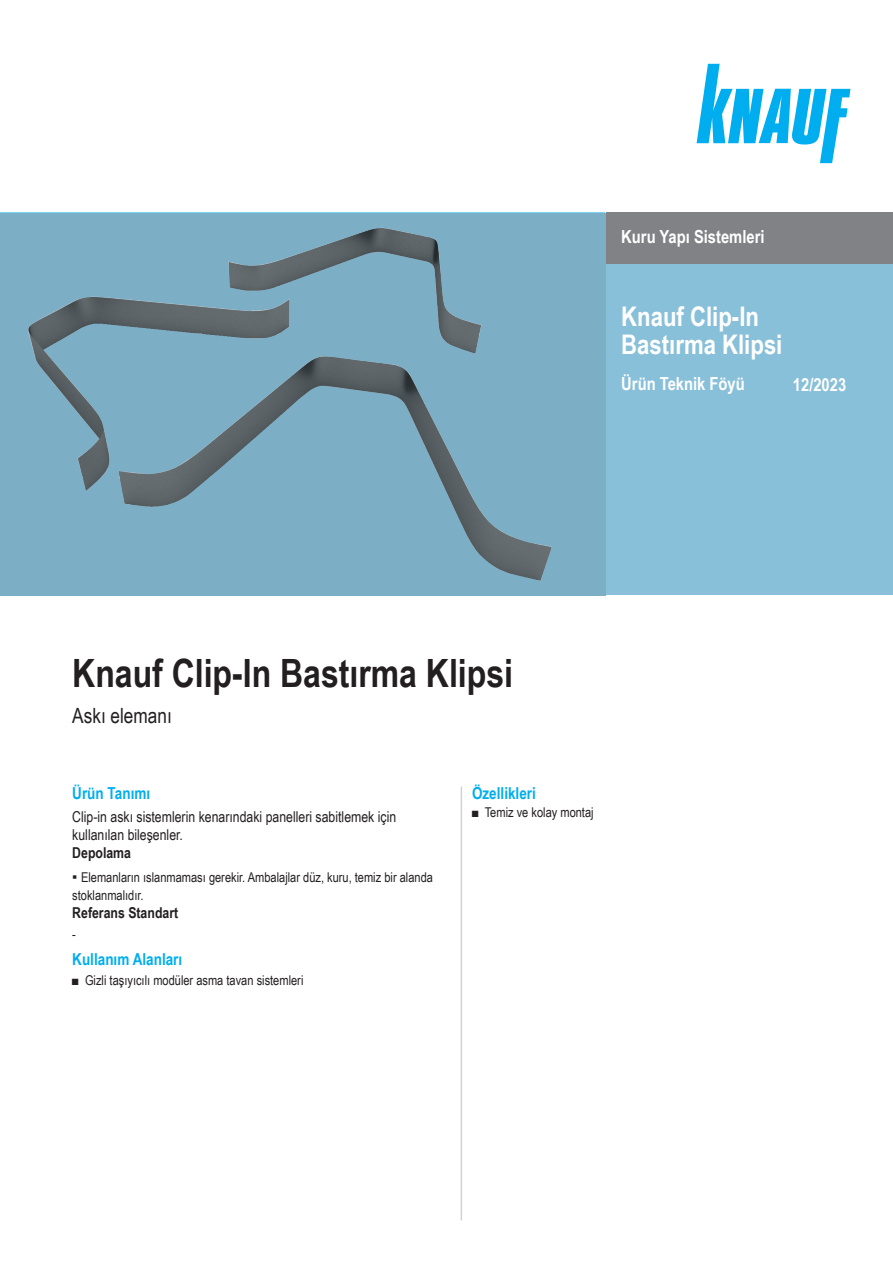
<style>
.page{position:relative;width:893px;height:1263px;background:#fff}
.page>*{position:absolute;margin:0;border:0;box-sizing:border-box;transform-origin:0 0}
.Titel_1te_Zeile_TB{font:700 39px "Arial Narrow";color:#231f20}
.Dokumentbezeichnung{font:700 27px/28.5px "Arial Narrow";color:#fff}
.Titel_1te_Zeile_TB-2{font:21px "Arial Narrow";color:#231f20}
.Dokumentbezeichnung-2{font:700 18px "Arial Narrow";color:#fff}
.Sparte_TB{font:700 18px "Arial Narrow";color:#fff}
.Ue3_Beschreibung_11{font:700 16.5px "Arial Narrow";color:#00aeef}
.Ue4_Beschreibung_10{font:15px/18px "Arial Narrow";color:#231f20}
.Ue4_Beschreibung_10-2{font:700 15px "Arial Narrow";color:#231f20}
.Ue4_Beschreibung_10-3{font:13.5px/18px "Arial Narrow";color:#231f20}
.s1{font-weight:700}
.s2{font-size:15px}
</style>
<div class="page">
<div style="left:606px;top:213px;width:287px;height:382px;background:#89c0d9"></div>
<div style="left:606px;top:213px;width:287px;height:51px;background:#808285"></div>
<svg style="left:697px;top:64px;width:153px;height:99px"></svg>
<div style="left:0;top:213px;width:606px;height:382px;background:#7caec6"></div>
<img style="left:0;top:212px;width:583px;height:369px">
<hr style="left:461px;top:787px;width:1px;height:433px;background:#d1d2d4">
<p class="Sparte_TB" style="left:621px;top:223px;width:145px">Kuru Yapı Sistemleri</p>
<p class="Dokumentbezeichnung" style="left:621px;top:300px;width:163px">Knauf Clip-In<br>Bastırma Klipsi</p>
<p class="Dokumentbezeichnung-2" style="left:621px;top:370px;width:125px">Ürün Teknik Föyü</p>
<p class="Dokumentbezeichnung-2" style="left:793px;top:371px;width:55px">12/2023</p>
<p class="Titel_1te_Zeile_TB" style="left:72px;top:644px;width:442px">Knauf Clip-In Bastırma Klipsi</p>
<p class="Titel_1te_Zeile_TB-2" style="left:72px;top:700px;width:101px">Askı elemanı</p>
<p class="Ue3_Beschreibung_11" style="left:72px;top:780px;width:79px">Ürün Tanımı</p>
<p class="Ue4_Beschreibung_10" style="left:72px;top:807px;width:325px">Clip-in askı sistemlerin kenarındaki panelleri sabitlemek için kullanılan bileşenler.<br><span class="s1">Depolama</span></p>
<p class="Ue4_Beschreibung_10-3" style="left:72px;top:867px;width:362px"><span class="s2">▪</span> Elemanların ıslanmaması gerekir. Ambalajlar düz, kuru, temiz bir alanda stoklanmalıdır.</p>
<p class="Ue4_Beschreibung_10-2" style="left:72px;top:901px;width:107px">Referans Standart</p>
<p class="Ue4_Beschreibung_10-3" style="left:72px;top:925px;width:5px">-</p>
<p class="Ue3_Beschreibung_11" style="left:72px;top:947px;width:112px">Kullanım Alanları</p>
<p class="Ue4_Beschreibung_10-3" style="left:72px;top:971px;width:233px">■ Gizli taşıyıcılı modüler asma tavan sistemleri</p>
<p class="Ue3_Beschreibung_11" style="left:472px;top:780px;width:65px">Özellikleri</p>
<p class="Ue4_Beschreibung_10-3" style="left:472px;top:802px;width:123px">■ Temiz ve kolay montaj</p>
</div>
